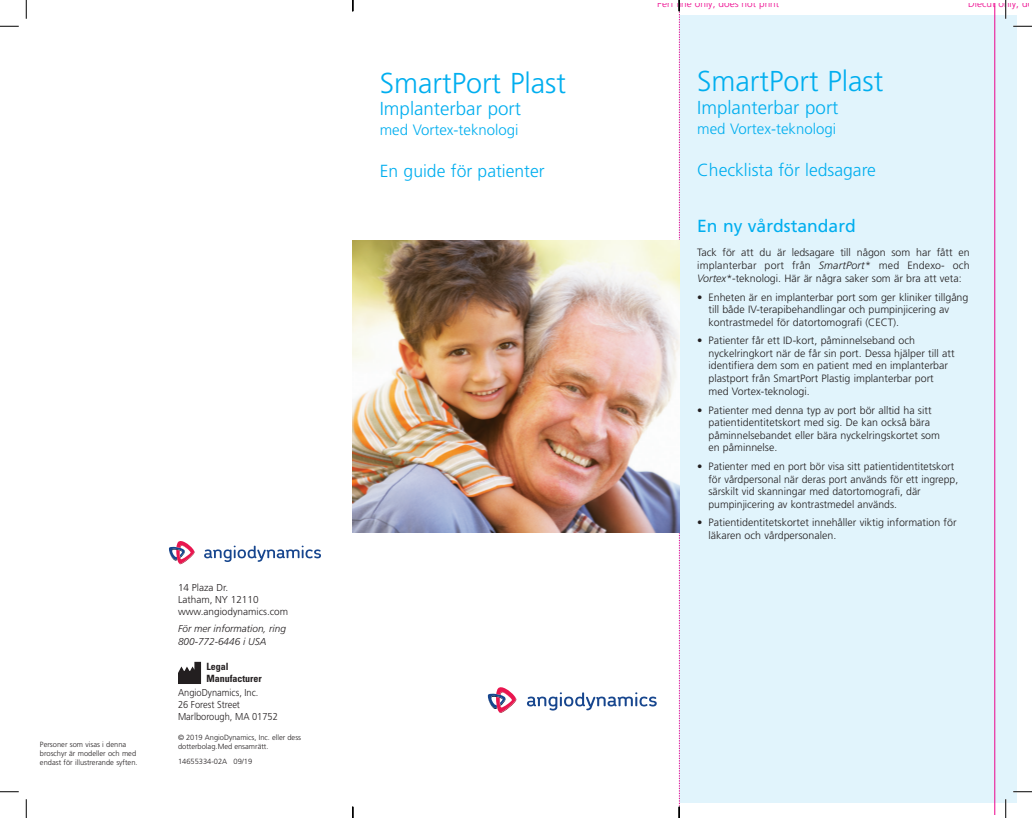
<style>
.page{position:relative;width:1032px;height:818px;background:#fff}
.page>*{position:absolute;margin:0;border:0;box-sizing:border-box;transform-origin:0 0}
.page_headline{font:300 28.75px "Frutiger LT Std";color:#00aeef}
.page_headline-2{font:300 18.75px "Frutiger LT Std";color:#00aeef}
.Cover_Subhead{font:300 17.5px "Frutiger LT Std";color:#00aeef}
.TOC_Head{font:17.5px "Frutiger LT Std";color:#00aeef}
.page_headline-3{font:300 15px "Frutiger LT Std";color:#00aeef}
.body_indent{font:300 10.62px/12.5px "Frutiger LT Std";color:#231f20}
.body{font:300 10.62px/12.8px "Frutiger LT Std";color:#231f20;text-align:justify}
.Caption_1_Emphasis{font:300 10px/12px "Frutiger LT Std";color:#231f20;scale:.93 1}
.Caption_1_Emphasis-2{font:300 10px/12px "Frutiger LT Std";color:#231f20}
.page_headline-4{font:300 10px "Frutiger LT Std";color:#ed028c}
.Caption_1_Emphasis-3{font:italic 300 10px/12px "Frutiger LT Std";color:#231f20}
.t1{font:700 condensed 10px/11.4px "Univers LT Std";color:#231f20}
.t2{font:300 7.5px/9px "Frutiger LT Std";color:#231f20}
.t3{font:condensed 7.5px/9px "Univers LT Std";color:#231f20}
.s1{font-style:italic}
</style>
<div class="page">
<div style="left:679px;top:15px;width:337px;height:787px;background:#e1f4fc"></div>
<hr style="left:994px;top:4px;width:1px;height:810px;background:#ed028c">
<img style="left:353px;top:241px;width:325px;height:291px">
<svg style="left:178px;top:661px;width:24px;height:23px"></svg>
<svg style="left:169px;top:541px;width:25px;height:23px"></svg>
<svg style="left:204px;top:545px;width:117px;height:17px"></svg>
<svg style="left:488px;top:687px;width:28px;height:26px"></svg>
<svg style="left:527px;top:692px;width:129px;height:18px"></svg>
<svg style="left:0;top:25px;width:19px;height:2px"></svg>
<svg style="left:1013px;top:25px;width:18px;height:2px"></svg>
<svg style="left:0;top:791px;width:19px;height:1px"></svg>
<svg style="left:1013px;top:790px;width:18px;height:2px"></svg>
<svg style="left:25px;top:0;width:2px;height:19px"></svg>
<svg style="left:25px;top:799px;width:2px;height:19px"></svg>
<svg style="left:1005px;top:0;width:1px;height:19px"></svg>
<svg style="left:1004px;top:799px;width:2px;height:19px"></svg>
<svg style="left:352px;top:806px;width:1px;height:12px"></svg>
<svg style="left:678px;top:0;width:2px;height:818px"></svg>
<p class="page_headline" style="left:380px;top:67px;width:188px">SmartPort Plast</p>
<p class="page_headline-2" style="left:380px;top:98px;width:143px">Implanterbar port</p>
<p class="page_headline-3" style="left:380px;top:122px;width:140px">med Vortex-teknologi</p>
<p class="Cover_Subhead" style="left:380px;top:161px;width:166px">En guide för patienter</p>
<p class="t2" style="left:40px;top:740px;width:99px">Personer som visas i denna broschyr är modeller och med endast för illustrerande syften.</p>
<p class="Caption_1_Emphasis-2" style="left:178px;top:581px;width:82px">14 Plaza Dr.<br>Latham, NY 12110</p>
<p class="Caption_1_Emphasis-2" style="left:178px;top:605px;width:112px">www.angiodynamics.com</p>
<p class="Caption_1_Emphasis-3" style="left:178px;top:623px;width:109px">För mer information, ring<br>800-772-6446 i USA</p>
<p class="t1" style="left:206px;top:660px;width:57px">Legal<br>Manufacturer</p>
<p class="Caption_1_Emphasis" style="left:178px;top:686px;width:109px">AngioDynamics, Inc.<br>26 Forest Street<br>Marlborough, MA 01752</p>
<p class="t2" style="left:178px;top:733px;width:125px">© 2019 AngioDynamics, Inc. eller dess dotterbolag.Med ensamrätt.</p>
<p class="t2" style="left:178px;top:756px;width:76px">14655334-02A 09/19</p>
<p class="t3" style="left:177px;top:684px;width:88px">AngioDynamics, Inc.<br>26 Forest Street<br>Marlborough, MA 01752 USA</p>
<p class="t3" style="left:177px;top:711px;width:110px">USA Customer Service 800-772-6446</p>
<p class="page_headline-4" style="left:657px;top:-3px;width:123px">Perf line only; does not print</p>
<p class="page_headline-4" style="left:968px;top:-3px;width:67px">Diecut only; do</p>
<p class="page_headline" style="left:697px;top:65px;width:188px">SmartPort Plast</p>
<p class="page_headline-2" style="left:697px;top:97px;width:143px">Implanterbar port</p>
<p class="page_headline-3" style="left:697px;top:120px;width:140px">med Vortex-teknologi</p>
<p class="Cover_Subhead" style="left:697px;top:160px;width:180px">Checklista för ledsagare</p>
<p class="TOC_Head" style="left:697px;top:216px;width:160px">En ny vårdstandard</p>
<p class="body" style="left:697px;top:246px;width:274px">Tack för att du är ledsagare till någon som har fått en implanterbar port från <span class="s1">SmartPort*</span> med Endexo- och <span class="s1">Vortex*</span>-teknologi. Här är några saker som är bra att veta:</p>
<p class="body_indent" style="left:708px;top:291px;width:261px;text-indent:-11px">• Enheten är en implanterbar port som ger kliniker tillgång till både IV-terapibehandlingar och pumpinjicering av kontrastmedel för datortomografi (CECT).</p>
<p class="body_indent" style="left:708px;top:334px;width:247px;text-indent:-11px">• Patienter får ett ID-kort, påminnelseband och nyckelringkort när de får sin port. Dessa hjälper till att identifiera dem som en patient med en implanterbar plastport från SmartPort Plastig implanterbar port med Vortex-teknologi.</p>
<p class="body_indent" style="left:708px;top:404px;width:233px;text-indent:-11px">• Patienter med denna typ av port bör alltid ha sitt patientidentitetskort med sig. De kan också bära påminnelsebandet eller bära nyckelringskortet som en påminnelse.</p>
<p class="body_indent" style="left:708px;top:460px;width:251px;text-indent:-11px">• Patienter med en port bör visa sitt patientidentitetskort för vårdpersonal när deras port används för ett ingrepp, särskilt vid skanningar med datortomografi, där pumpinjicering av kontrastmedel används.</p>
<p class="body_indent" style="left:708px;top:516px;width:249px;text-indent:-11px">• Patientidentitetskortet innehåller viktig information för läkaren och vårdpersonalen.</p>
</div>
